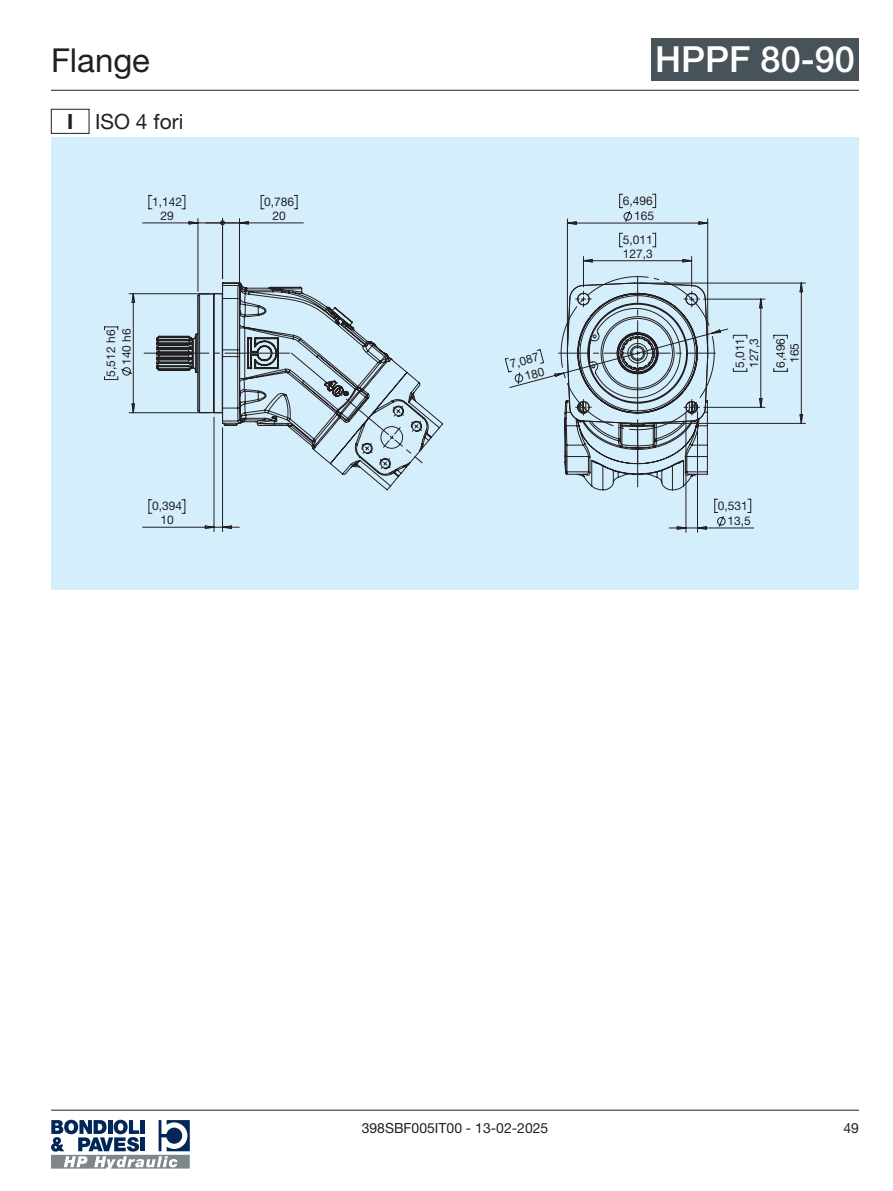
<style>
.page{position:relative;width:893px;height:1191px;background:#fff}
.page>*{position:absolute;margin:0;border:0;box-sizing:border-box;transform-origin:0 0}
.t1{font:500 36px "Helvetica Neue LT Std";color:#fff}
.t2{font:33px "Helvetica Neue LT Std";color:#231f20}
.t3{font:21px "Helvetica Neue LT Std";color:#231f20}
.t4{font:13.95px "Helvetica Neue LT Std";color:#231f20}
.t5{font:12px/14px "Helvetica Neue LT Std";color:#231f20;text-align:center}
.s1{font-weight:700}
</style>
<div class="page">
<hr style="left:51px;top:90px;width:808px;height:1px;background:#231f20">
<hr style="left:51px;top:1109px;width:808px;height:1px;background:#231f20">
<svg style="left:51px;top:1119px;width:139px;height:49px"></svg>
<div style="left:651px;top:38px;width:208px;height:43px;background:#475359"></div>
<div style="left:51px;top:109px;width:38px;height:25px;border:1px solid #231f20"></div>
<div style="left:51px;top:137px;width:808px;height:452px;background:#d4effb"></div>
<svg style="left:142px;top:490px;width:612px;height:42px"></svg>
<svg style="left:104px;top:283px;width:702px;height:141px"></svg>
<svg style="left:142px;top:195px;width:162px;height:229px"></svg>
<svg style="left:156px;top:282px;width:287px;height:208px"></svg>
<svg style="left:505px;top:194px;width:260px;height:296px"></svg>
<h2 class="t2" style="left:51px;top:41px;width:100px">Flange</h2>
<h1 class="t1" style="left:655px;top:38px;width:201px">HPPF 80-90</h1>
<h3 class="t3" style="left:67px;top:109px;width:118px"><span class="s1">I</span> ISO 4 fori</h3>
<p class="t5" style="left:152px;top:195px;width:31px">1,142<br>29</p>
<p class="t5" style="left:264px;top:195px;width:31px">0,786<br>20</p>
<p class="t5" style="left:103px;top:376px;width:50px;line-height:15.5px;text-align:right;rotate:-90deg">5,512 h6<br>140 h6</p>
<p class="t5" style="left:152px;top:499px;width:31px">0,394<br>10</p>
<p class="t5" style="left:508px;top:357px;width:33px;line-height:15.5px;text-align:right;rotate:-15deg">7,087<br>180</p>
<p class="t5" style="left:623px;top:193px;width:33px;line-height:15.5px;text-align:right">6,496<br>165</p>
<p class="t5" style="left:623px;top:232px;width:31px;text-align:left">5,011<br>127,3</p>
<p class="t5" style="left:733px;top:368px;width:31px;text-align:left;rotate:-90deg">5,011<br>127,3</p>
<p class="t5" style="left:773px;top:368px;width:31px;rotate:-90deg">6,496<br>165</p>
<p class="t5" style="left:718px;top:497px;width:35px;line-height:15.5px;text-align:right">0,531<br>13,5</p>
<p class="t4" style="left:362px;top:1119px;width:188px">398SBF005IT00 - 13-02-2025</p>
<p class="t4" style="left:843px;top:1119px;width:17px">49</p>
</div>
